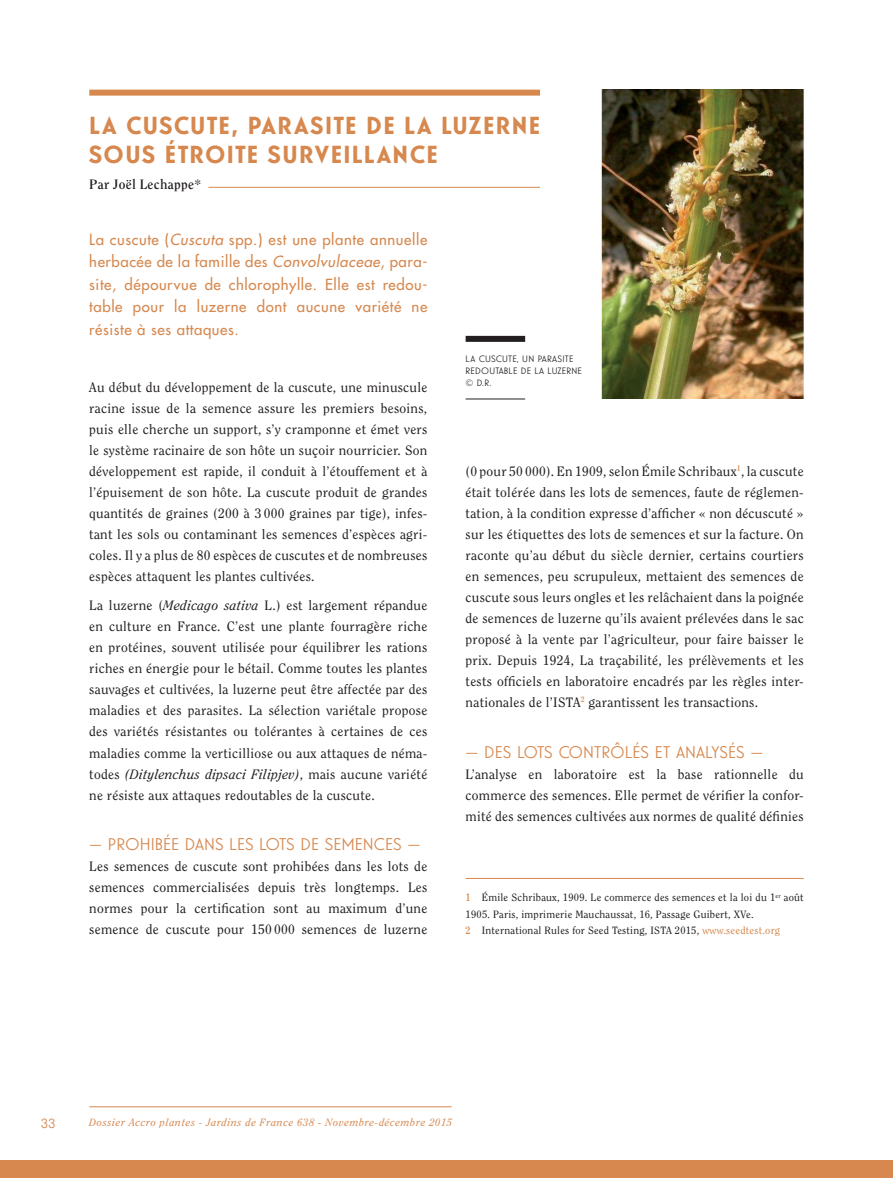
<style>
.page{position:relative;width:893px;height:1178px;background:#fff}
.page>*{position:absolute;margin:0;border:0;box-sizing:border-box;transform-origin:0 0}
.t1{font:700 24px/28.8px "Guildford Pro";letter-spacing:.06em;color:#d6884f}
.t2{font:16.5px "Guildford Pro";color:#d6884f}
.t3{font:500 15px/22.5px "Futura Std";letter-spacing:.04em;color:#d6884f;text-align:justify}
.t4{font:13.5px/21px "Clearface Std";letter-spacing:.02em;color:#231f20;text-align:justify}
.t5{font:700 13.5px "Clearface Std";letter-spacing:.02em;color:#231f20}
.t6{font:13.5px "Guildford Pro";color:#d6884f}
.t7{font:10.5px/16.5px "Clearface Std";letter-spacing:.02em;color:#231f20}
.t8{font:italic 10.5px "Clearface Std";letter-spacing:.06em;color:#d6884f}
.t9{font:9px/12px "Guildford Pro";letter-spacing:.02em;color:#231f20}
.s1{font-style:italic}
.s2{font-weight:700;color:#d6884f}
.s3{color:#d6884f}
</style>
<div class="page">
<hr style="left:89px;top:1106px;width:363px;height:1px;background:#d6884f">
<div style="left:0;top:1160px;width:893px;height:18px;background:#d6884f"></div>
<img style="left:601px;top:89px;width:203px;height:309px">
<hr style="left:466px;top:878px;width:338px;height:1px;background:#d6884f">
<div style="left:89px;top:90px;width:451px;height:6px;background:#d6884f"></div>
<hr style="left:208px;top:187px;width:332px;height:1px;background:#d6884f">
<div style="left:466px;top:336px;width:59px;height:6px;background:#231f20"></div>
<hr style="left:466px;top:399px;width:59px;height:1px;background:#231f20">
<h1 class="t1" style="left:89px;top:111px;width:452px">LA CUSCUTE, PARASITE DE LA LUZERNE<br>SOUS ÉTROITE SURVEILLANCE</h1>
<p class="t5" style="left:89px;top:176px;width:113px">Par Joël Lechappe*</p>
<p class="t3" style="left:89px;top:228px;width:340px">La cuscute (<span class="s1">Cuscuta</span> spp.) est une plante annuelle herbacée de la famille des <span class="s1">Convolvulaceae</span>, para&shy;site, dépourvue de chlorophylle. Elle est redou&shy;table pour la luzerne dont aucune variété ne résiste à ses attaques.</p>
<p class="t4" style="left:89px;top:377px;width:340px">Au début du développement de la cuscute, une minuscule racine issue de la semence assure les premiers besoins, puis elle cherche un support, s’y cramponne et émet vers le système racinaire de son hôte un suçoir nourricier. Son développement est rapide, il conduit à l’étouffement et à l’épuisement de son hôte. La cuscute produit de grandes quantités de graines (200 à 3 000 graines par tige), infes&shy;tant les sols ou contaminant les semences d’espèces agri&shy;coles. Il y a plus de 80 espèces de cuscutes et de nombreuses espèces attaquent les plantes cultivées.</p>
<p class="t4" style="left:89px;top:595px;width:340px">La luzerne (<span class="s1">Medicago sativa</span> L.) est largement répandue en culture en France. C’est une plante fourragère riche en protéines, souvent utilisée pour équilibrer les rations riches en énergie pour le bétail. Comme toutes les plantes sauvages et cultivées, la luzerne peut être affectée par des maladies et des parasites. La sélection variétale propose des variétés résistantes ou tolérantes à certaines de ces maladies comme la verticilliose ou aux attaques de néma&shy;todes <span class="s1">(Ditylenchus dipsaci Filipjev)</span>, mais aucune variété ne résiste aux attaques redoutables de la cuscute.</p>
<p class="t2" style="left:89px;top:833px;width:333px">— PROHIBÉE DANS LES LOTS DE SEMENCES —</p>
<p class="t4" style="left:89px;top:856px;width:340px">Les semences de cuscute sont prohibées dans les lots de semences commercialisées depuis très longtemps. Les normes pour la certification sont au maximum d’une semence de cuscute pour 150 000 semences de luzerne</p>
<p class="t9" style="left:466px;top:353px;width:118px">LA CUSCUTE, UN PARASITE<br>REDOUTABLE DE LA LUZERNE © D.R.</p>
<p class="t4" style="left:466px;top:461px;width:340px">(0 pour 50 000). En 1909, selon Émile Schribaux<sup>1</sup>, la cuscute était tolérée dans les lots de semences, faute de réglemen&shy;tation, à la condition expresse d’afficher « non décuscuté » sur les étiquettes des lots de semences et sur la facture. On raconte qu’au début du siècle dernier, certains courtiers en semences, peu scrupuleux, mettaient des semences de cuscute sous leurs ongles et les relâchaient dans la poignée de semences de luzerne qu’ils avaient prélevées dans le sac proposé à la vente par l’agriculteur, pour faire baisser le prix. Depuis 1924, La traçabilité, les prélèvements et les tests officiels en laboratoire encadrés par les règles inter&shy;nationales de l’ISTA<sup>2</sup> garantissent les transactions.</p>
<p class="t2" style="left:466px;top:741px;width:299px">— D ES LOTS CONTRÔLÉS ET ANALYSÉS —</p>
<p class="t4" style="left:466px;top:763px;width:340px">L’analyse en laboratoire est la base rationnelle du commerce des semences. Elle permet de vérifier la confor&shy;mité des semences cultivées aux normes de qualité définies</p>
<p class="t7" style="left:466px;top:889px;width:340px"><span class="s2">1</span> Émile Schribaux, 1909. Le commerce des semences et la loi du 1<sup>er</sup> août<br>1905. Paris, imprimerie Mauchaussat, 16, Passage Guibert, XVe.<br><span class="s2">2</span> International Rules for Seed Testing, ISTA 2015, <span class="s3">www.seedtest.org</span></p>
<p class="t6" style="left:41px;top:1114px;width:16px">33</p>
<p class="t8" style="left:89px;top:1116px;width:364px">Dossier Accro plantes - Jardins de France 638 - Novembre-décembre 2015</p>
</div>
